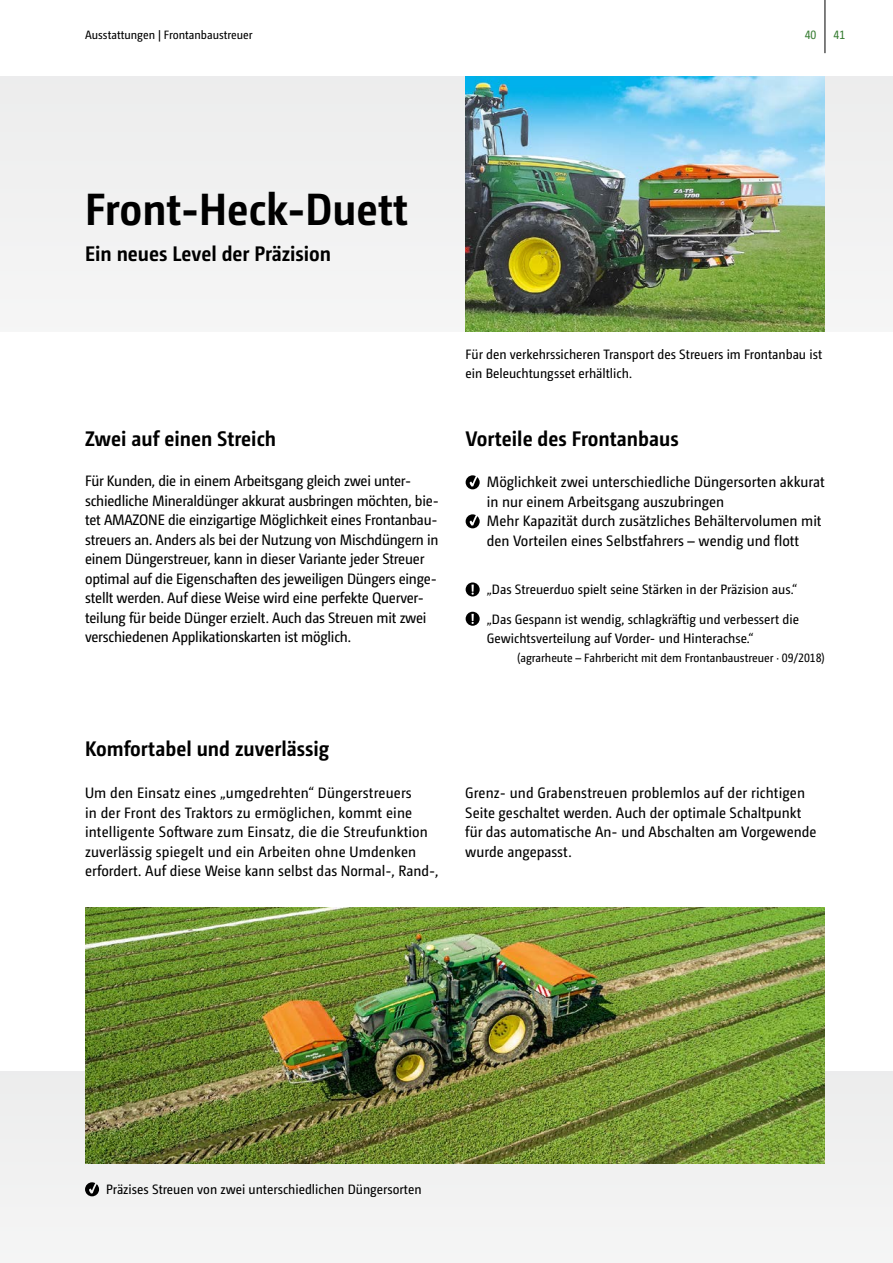
<style>
.page{position:relative;width:893px;height:1263px;background:#fff}
.page>*{position:absolute;margin:0;border:0;box-sizing:border-box;transform-origin:0 0}
.t1{font:700 45px "Camingo Dos Pro S Cd";color:#000}
.t2{font:700 21px "Camingo Dos Pro S Cd";color:#000}
.t3{font:15px/19.5px "Camingo Dos Pro S Cd";color:#000}
.t4{font:13.5px/19.5px "Camingo Dos Pro S Cd";color:#000}
.t5{font:12px "Camingo Dos Pro S Cd";color:#000}
.t6{font:12px "Camingo Dos Pro S Cd";color:#387d33}
</style>
<div class="page">
<div style="left:0;top:77px;width:893px;height:255px;background:#f1f1f1"></div>
<div style="left:0;top:1071px;width:893px;height:192px;background:#f2f2f3"></div>
<img style="left:466px;top:77px;width:359px;height:255px">
<img style="left:85px;top:908px;width:740px;height:255px">
<svg style="left:85px;top:1182px;width:14px;height:14px"></svg>
<svg style="left:466px;top:475px;width:14px;height:14px"></svg>
<svg style="left:466px;top:514px;width:14px;height:14px"></svg>
<svg style="left:466px;top:582px;width:14px;height:14px"></svg>
<svg style="left:466px;top:612px;width:14px;height:14px"></svg>
<hr style="left:825px;top:0;width:1px;height:53px;background:#000">
<p class="t5" style="left:85px;top:28px;width:169px">Ausstattungen | Frontanbaustreuer</p>
<p class="t6" style="left:805px;top:28px;width:13px">40</p>
<p class="t6" style="left:833px;top:28px;width:13px">41</p>
<h1 class="t1" style="left:85px;top:182px;width:325px">Front-Heck-Duett</h1>
<h2 class="t2" style="left:85px;top:241px;width:248px">Ein neues Level der Präzision</h2>
<h2 class="t2" style="left:85px;top:426px;width:193px">Zwei auf einen Streich</h2>
<p class="t3" style="left:85px;top:471px;width:355px">Für Kunden, die in einem Arbeitsgang gleich zwei unter&shy;schiedliche Mineraldünger akkurat ausbringen möchten, bie&shy;tet AMAZONE die einzigartige Möglichkeit eines Frontanbau&shy;streuers an. Anders als bei der Nutzung von Mischdüngern in einem Düngerstreuer, kann in dieser Variante jeder Streuer optimal auf die Eigenschaften des jeweiligen Düngers einge&shy;stellt werden. Auf diese Weise wird eine perfekte Querver&shy;teilung für beide Dünger erzielt. Auch das Streuen mit zwei verschiedenen Applikationskarten ist möglich.</p>
<p class="t4" style="left:466px;top:344px;width:358px">Für den verkehrssicheren Transport des Streuers im Frontanbau ist ein Beleuchtungsset erhältlich.</p>
<h2 class="t2" style="left:466px;top:426px;width:215px">Vorteile des Frontanbaus</h2>
<p class="t3" style="left:487px;top:472px;width:339px">Möglichkeit zwei unterschiedliche Düngersorten akkurat in nur einem Arbeitsgang auszubringen<br>Mehr Kapazität durch zusätzliches Behältervolumen mit den Vorteilen eines Selbstfahrers – wendig und flott</p>
<p class="t4" style="left:487px;top:575px;width:314px;line-height:29.2px">„Das Streuerduo spielt seine Stärken in der Präzision aus.“ „Das Gespann ist wendig, schlagkräftig und verbessert die</p>
<p class="t4" style="left:487px;top:628px;width:268px">Gewichtsverteilung auf Vorder- und Hinterachse.“</p>
<p class="t5" style="left:517px;top:650px;width:309px">(agrarheute – Fahrbericht mit dem Frontanbaustreuer · 09/2018)</p>
<h2 class="t2" style="left:85px;top:736px;width:246px">Komfortabel und zuverlässig</h2>
<p class="t3" style="left:85px;top:783px;width:355px">Um den Einsatz eines „umgedrehten“ Düngerstreuers<br>in der Front des Traktors zu ermöglichen, kommt eine intelligente Software zum Einsatz, die die Streufunktion zuverlässig spiegelt und ein Arbeiten ohne Umdenken erfordert. Auf diese Weise kann selbst das Normal-, Rand-,</p>
<p class="t3" style="left:465px;top:783px;width:353px">Grenz- und Grabenstreuen problemlos auf der richtigen Seite geschaltet werden. Auch der optimale Schaltpunkt für das automatische An- und Abschalten am Vorgewende wurde angepasst.</p>
<p class="t4" style="left:106px;top:1179px;width:317px">Präzises Streuen von zwei unterschiedlichen Düngersorten</p>
</div>
